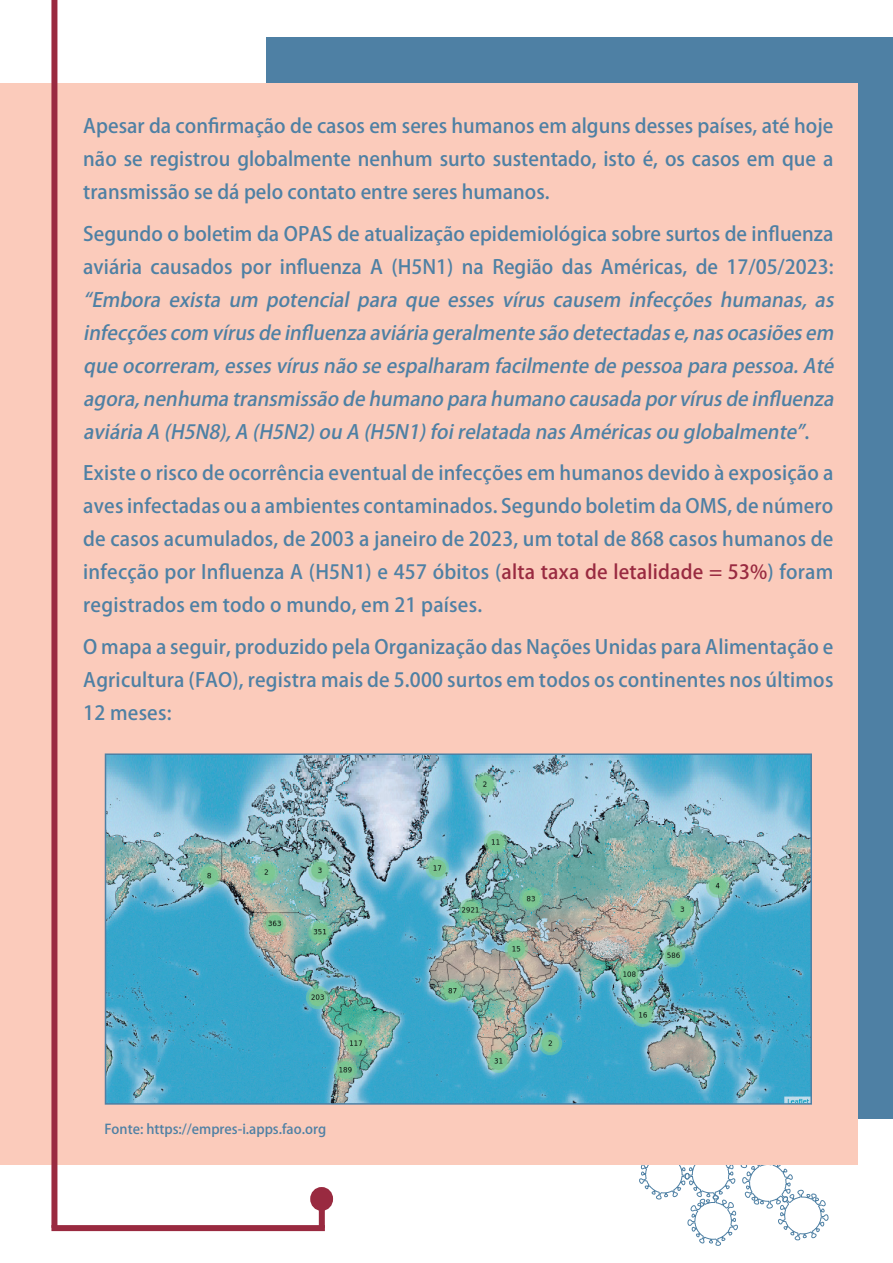
<style>
.page{position:relative;width:893px;height:1263px;background:#fff}
.page>*{position:absolute;margin:0;border:0;box-sizing:border-box;transform-origin:0 0}
.t1{font:500 19.5px/33px "Koz Go Pro";color:#4e80a4;text-align:justify}
.t2{font:italic 500 19.5px/33px "Koz Go Pro";color:#4e80a4;text-align:justify}
.t3{font:500 13.5px "Koz Go Pro";color:#4e80a4}
.s1{font-style:normal}
.s2{color:#992a40}
</style>
<div class="page">
<svg style="left:639px;top:1165px;width:190px;height:81px"></svg>
<div style="left:266px;top:37px;width:627px;height:1081px;background:#4e80a4"></div>
<div style="left:0;top:84px;width:857px;height:1081px;background:#fbcbbb"></div>
<div style="left:310px;top:1187px;width:23px;height:24px;border:10px solid #992a40;border-radius:50%"></div>
<div style="left:319px;top:1196px;width:6px;height:32px;background:#992a40"></div>
<div style="left:51px;top:1225px;width:274px;height:6px;background:#992a40"></div>
<div style="left:51px;top:0;width:6px;height:1228px;background:#992a40"></div>
<img style="left:108px;top:756px;width:701px;height:346px">
<div style="left:105px;top:753px;width:707px;height:352px;border:2px solid #4e80a4"></div>
<p class="t1" style="left:83px;top:110px;width:752px">Apesar da confirmação de casos em seres humanos em alguns desses países, até hoje não se registrou globalmente nenhum surto sustentado, isto é, os casos em que a transmissão se dá pelo contato entre seres humanos.</p>
<p class="t1" style="left:83px;top:218px;width:752px">Segundo o boletim da OPAS de atualização epidemiológica sobre surtos de influenza aviária causados por influenza A (H5N1) na Região das Américas, de 17/05/2023:</p>
<p class="t2" style="left:83px;top:284px;width:756px">“Embora exista um potencial para que esses vírus causem infecções humanas, as infecçõescom vírusde influenza aviária geralmente são detectadase,nasocasiõesem que ocorreram,essesvírusnão se espalharam facilmente de pessoa para pessoa.Até agora,nenhuma transmissão de humano para humano causada porvírusde influenza aviária A (H5N8),A (H5N2)ou A (H5N1)foirelatada nasAméricasou globalmente”<span class="s1">.</span></p>
<p class="t1" style="left:83px;top:457px;width:752px">Existe o risco de ocorrência eventual de infecções em humanos devido à exposição a aves infectadas ou a ambientes contaminados. Segundo boletim da OMS, de número de casos acumulados, de 2003 a janeiro de 2023, um total de 868 casos humanos de infecção por Influenza A (H5N1) e 457 óbitos (<span class="s2">alta taxa de letalidade = 53%</span>) foram registrados em todo o mundo, em 21 países.</p>
<p class="t1" style="left:83px;top:631px;width:752px">O mapa a seguir, produzido pela Organização das Nações Unidas para Alimentação e Agricultura (FAO), registra mais de 5.000 surtos em todos os continentes nos últimos 12 meses:</p>
<p class="t3" style="left:105px;top:1120px;width:223px">Fonte: https://empres-i.apps.fao.org</p>
</div>
